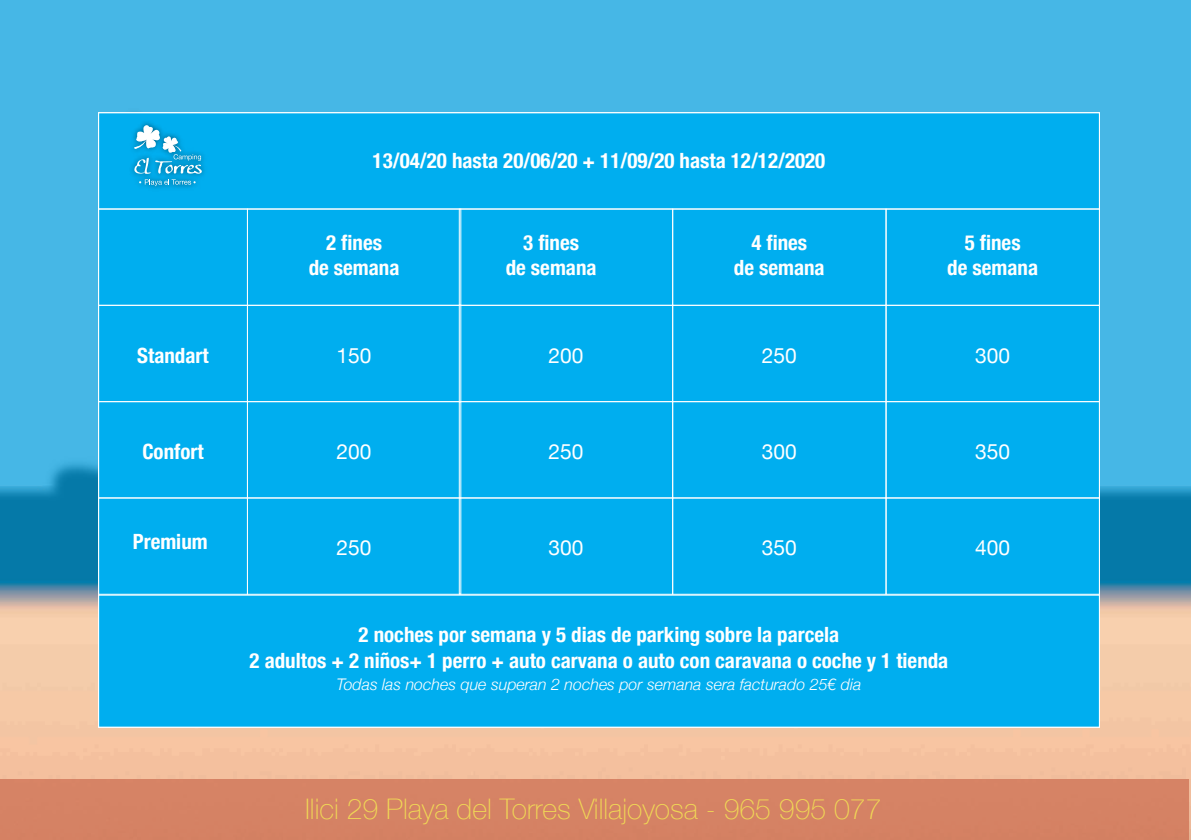
<style>
.page{position:relative;width:1191px;height:840px;background:#fff}
.page>*{position:absolute;margin:0;border:0;box-sizing:border-box;transform-origin:0 0}
.t1{font:100 28.4px "Helvetica Neue";color:#f0d855}
.t2{font:700 condensed 21px/25.2px "Helvetica Neue";color:#fff;text-align:center}
.t3{font:21px "Helvetica Neue";color:#fff}
.t4{font:italic 300 16px "Helvetica Neue";color:#fff}
</style>
<div class="page">
<div style="left:0;top:0;width:1191px;height:222px;background:#46b7e6"></div>
<img style="left:0;top:222px;width:1191px;height:617px">
<div style="left:0;top:778px;width:1189px;height:61px;background:#d58264"></div>
<img style="left:97px;top:103px;width:128px;height:113px">
<div style="left:98px;top:112px;width:1002px;height:615px;background:#00aeef"></div>
<div style="left:98px;top:112px;width:1002px;height:97px;border:1px solid #fff"></div>
<div style="left:98px;top:304px;width:150px;height:98px;border:1px solid #fff"></div>
<div style="left:247px;top:304px;width:214px;height:98px;border:1px solid #fff"></div>
<div style="left:459px;top:304px;width:214px;height:98px;border:1px solid #fff"></div>
<div style="left:672px;top:304px;width:214px;height:98px;border:1px solid #fff"></div>
<div style="left:885px;top:208px;width:215px;height:97px;border:1px solid #fff"></div>
<div style="left:885px;top:304px;width:215px;height:98px;border:1px solid #fff"></div>
<div style="left:98px;top:401px;width:150px;height:97px;border:1px solid #fff"></div>
<div style="left:247px;top:401px;width:214px;height:97px;border:1px solid #fff"></div>
<div style="left:459px;top:401px;width:214px;height:97px;border:1px solid #fff"></div>
<div style="left:672px;top:401px;width:214px;height:97px;border:1px solid #fff"></div>
<div style="left:885px;top:401px;width:215px;height:97px;border:1px solid #fff"></div>
<div style="left:98px;top:497px;width:150px;height:97px;border:1px solid #fff"></div>
<div style="left:247px;top:497px;width:214px;height:97px;border:1px solid #fff"></div>
<div style="left:459px;top:497px;width:214px;height:97px;border:1px solid #fff"></div>
<div style="left:672px;top:497px;width:214px;height:97px;border:1px solid #fff"></div>
<div style="left:885px;top:497px;width:215px;height:97px;border:1px solid #fff"></div>
<div style="left:98px;top:594px;width:1002px;height:133px;border:1px solid #fff"></div>
<img style="left:146px;top:186px;width:47px;height:3px">
<svg style="left:131px;top:122px;width:74px;height:64px"></svg>
<p class="t2" style="left:137px;top:342px;width:73px">Standart</p>
<p class="t2" style="left:142px;top:438px;width:63px">Confort</p>
<p class="t2" style="left:133px;top:528px;width:76px">Premium</p>
<p class="t2" style="left:373px;top:147px;width:454px">13/04/20 hasta 20/06/20 + 11/09/20 hasta 12/12/2020</p>
<p class="t2" style="left:309px;top:229px;width:92px">2 fines<br>de semana</p>
<p class="t2" style="left:506px;top:229px;width:92px">3 fines<br>de semana</p>
<p class="t2" style="left:734px;top:229px;width:92px">4 fines<br>de semana</p>
<p class="t2" style="left:947px;top:229px;width:92px">5 fines<br>de semana</p>
<p class="t3" style="left:336px;top:342px;width:36px">150</p>
<p class="t3" style="left:548px;top:342px;width:36px">200</p>
<p class="t3" style="left:762px;top:342px;width:36px">250</p>
<p class="t3" style="left:975px;top:342px;width:36px">300</p>
<p class="t3" style="left:337px;top:438px;width:36px">200</p>
<p class="t3" style="left:548px;top:438px;width:36px">250</p>
<p class="t3" style="left:762px;top:438px;width:36px">300</p>
<p class="t3" style="left:975px;top:438px;width:36px">350</p>
<p class="t3" style="left:337px;top:535px;width:36px">250</p>
<p class="t3" style="left:548px;top:535px;width:36px">300</p>
<p class="t3" style="left:762px;top:535px;width:36px">350</p>
<p class="t3" style="left:975px;top:535px;width:36px">400</p>
<p class="t2" style="left:386px;top:621px;width:427px">2 adultos con 2 niños y un perro, auto+caravana<br>o autocaravana o auto+tienda viniendo l s noches.</p>
<p class="t4" style="left:353px;top:673px;width:489px">Todo lo que supera la estancia ofertada, se tarificará según ta ifa 2019.</p>
<p class="t2" style="left:250px;top:621px;width:700px">2 noches por semana y 5 dias de parking sobre la parcela<br>2 adultos + 2 niños+ 1 perro + auto carvana o auto con caravana o coche y 1 tienda</p>
<p class="t4" style="left:336px;top:674px;width:526px">Todas las noches que superan 2 noches por semana sera facturado 25€ dia</p>
<h1 class="t1" style="left:305px;top:791px;width:578px">Ilici 29 Playa del Torres Villajoyosa - 965 995 077</h1>
</div>
